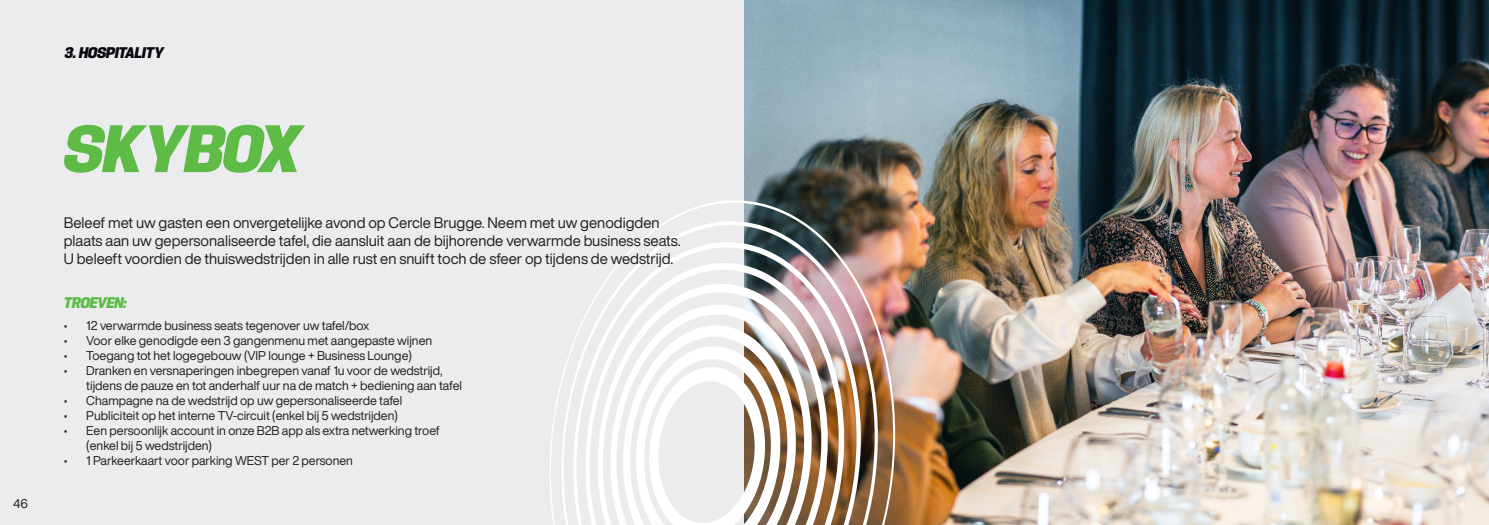
<style>
.page{position:relative;width:1489px;height:525px;background:#fff}
.page>*{position:absolute;margin:0;border:0;box-sizing:border-box;transform-origin:0 0}
.t1{font:italic 900 65px "Hype 1400";color:#5dbb46}
.t2{font:15px/18px "Helvetica Now Display";color:#231f20}
.t3{font:italic 900 15px "Hype 1400";color:#08080d}
.t4{font:italic 900 15px "Hype 1400";color:#5dbb46}
.t5{font:12.5px/15px "Helvetica Now Display";color:#231f20}
</style>
<div class="page">
<div style="left:0;top:0;width:744px;height:524px;background:#ececee"></div>
<img style="left:744px;top:0;width:744px;height:524px">
<img style="left:548px;top:199px;width:348px;height:325px">
<img style="left:560px;top:220px;width:319px;height:304px">
<img style="left:572px;top:241px;width:290px;height:283px">
<svg style="left:584px;top:261px;width:261px;height:263px"></svg>
<img style="left:597px;top:282px;width:231px;height:242px">
<svg style="left:609px;top:303px;width:203px;height:221px"></svg>
<svg style="left:622px;top:324px;width:174px;height:200px"></svg>
<svg style="left:635px;top:345px;width:145px;height:179px"></svg>
<p class="t5" style="left:13px;top:495px;width:16px">46</p>
<p class="t3" style="left:65px;top:43px;width:100px">3. HOSPITALITY</p>
<h1 class="t1" style="left:64px;top:109px;width:238px">SKYBOX</h1>
<p class="t2" style="left:64px;top:213px;width:618px">Beleef met uw gasten een onvergetelijke avond op Cercle Brugge. Neem met uw genodigden plaats aan uw gepersonaliseerde tafel, die aansluit aan de bijhorende verwarmde business seats.<br>U beleeft voordien de thuiswedstrijden in alle rust en snuift toch de sfeer op tijdens de wedstrijd.</p>
<p class="t4" style="left:64px;top:293px;width:64px">TROEVEN:</p>
<p class="t5" style="left:64px;top:318px;width:307px">• 12 verwarmde business seats tegenover uw tafel/box</p>
<p class="t5" style="left:64px;top:333px;width:370px">• Voor elke genodigde een 3 gangenmenu met aangepaste wijnen</p>
<p class="t5" style="left:64px;top:348px;width:349px">• Toegang tot het logegebouw (VIP lounge + Business Lounge)</p>
<p class="t5" style="left:86px;top:363px;width:377px;text-indent:-23px">• Dranken en versnaperingen inbegrepen vanaf 1u voor de wedstrijd, tijdens de pauze en tot anderhalf uur na de match + bediening aan tafel</p>
<p class="t5" style="left:64px;top:393px;width:340px">• Champagne na de wedstrijd op uw gepersonaliseerde tafel</p>
<p class="t5" style="left:64px;top:408px;width:336px">• Publiciteit op het interne TV-circuit (enkel bij 5 wedstrijden)</p>
<p class="t5" style="left:86px;top:423px;width:355px;text-indent:-23px">• Een persoonlijk account in onze B2B app als extra netwerking troef (enkel bij 5 wedstrijden)</p>
<p class="t5" style="left:64px;top:453px;width:291px">• 1 Parkeerkaart voor parking WEST per 2 personen</p>
</div>
